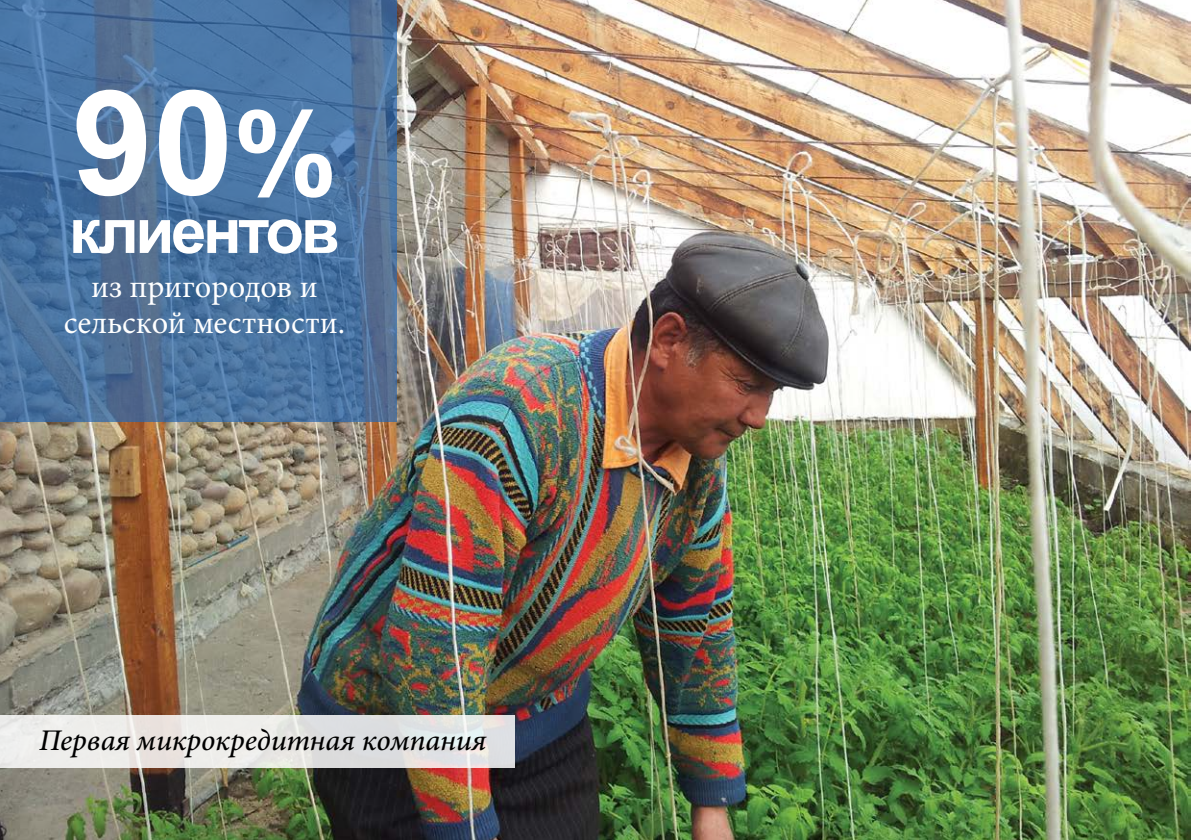
<style>
.page{position:relative;width:1191px;height:840px;background:#fff}
.page>*{position:absolute;margin:0;border:0;box-sizing:border-box;transform-origin:0 0}
.t1{font:700 145.4px "M Arial";color:#fff}
.t2{font:700 63.2px "Arial";letter-spacing:-.05em;color:#fff}
.t3{font:32.4px/36px "Minion Pro";color:#fff;text-align:center}
.t4{font:italic 500 30px "Minion Pro";color:#000}
.s1{font-size:116.4px}
</style>
<div class="page">
<img style="left:0;top:0;width:1191px;height:839px">
<svg style="left:0;top:0;width:397px;height:421px;background:#4b729f"></svg>
<div style="left:0;top:715px;width:514px;height:52px;background:linear-gradient(to bottom,#e7e8e7,#e7e6e5)"></div>
<h1 class="t1" style="left:72px;top:58px;width:267px">90<span class="s1">%</span></h1>
<h2 class="t2" style="left:69px;top:188px;width:272px">клиентов</h2>
<p class="t3" style="left:64px;top:269px;width:283px">из пригородов и сельской местности.</p>
<p class="t4" style="left:39px;top:719px;width:449px">Первая микрокредитная компания</p>
</div>
